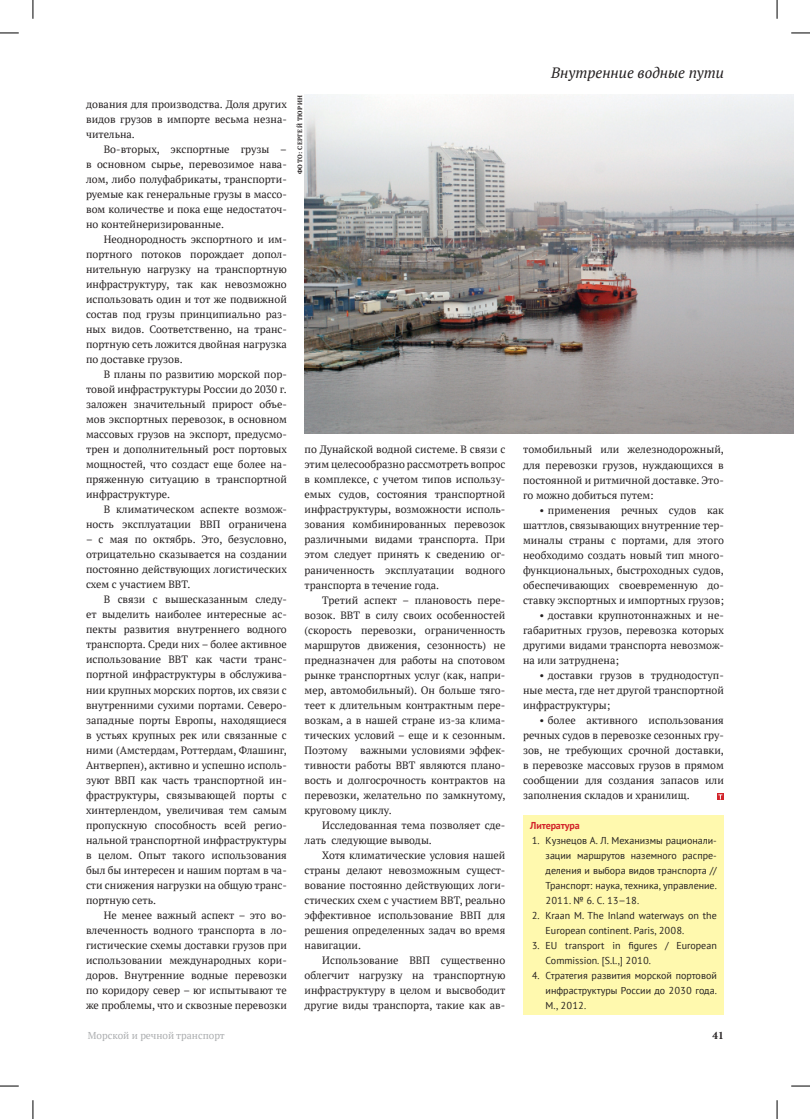
<style>
.page{position:relative;width:810px;height:1119px;background:#fff}
.page>*{position:absolute;margin:0;border:0;box-sizing:border-box;transform-origin:0 0}
.t1{font:italic 15px "PT Serif";color:#231f20}
.t2{font:10.62px/15px "PT Serif";color:#231f20;text-align:justify}
.t3{font:10px/15px "PT Sans";color:#231f20;text-align:justify}
.t4{font:10px "PT Serif";color:#acaeb0}
.t5{font:700 10px "PT Sans";letter-spacing:-.01em;color:#d2232a}
.t6{font:700 10px "PT Serif";color:#231f20}
.t7{font:700 6.25px "PT Serif";letter-spacing:.08em;color:#231f20}
.s1{font-family:"PT Serif";font-size:10.62px}
</style>
<div class="page">
<div style="left:523px;top:815px;width:201px;height:199px;background:#fff9ae"></div>
<svg style="left:717px;top:793px;width:7px;height:7px"></svg>
<svg style="left:718px;top:794px;width:4px;height:5px"></svg>
<img style="left:305px;top:95px;width:488px;height:338px">
<svg style="left:0;top:32px;width:19px;height:2px"></svg>
<svg style="left:791px;top:32px;width:19px;height:2px"></svg>
<svg style="left:0;top:1085px;width:19px;height:1px"></svg>
<svg style="left:791px;top:1085px;width:19px;height:1px"></svg>
<svg style="left:32px;top:0;width:2px;height:19px"></svg>
<svg style="left:32px;top:1100px;width:2px;height:18px"></svg>
<svg style="left:776px;top:0;width:2px;height:19px"></svg>
<svg style="left:776px;top:1100px;width:2px;height:18px"></svg>
<p class="t2" style="left:86px;top:97px;width:202px">дования для производства. Доля других видов грузов в импорте весьма незна&shy;чительна.</p>
<p class="t2" style="left:86px;top:142px;width:202px;text-indent:18px">Во-вторых, экспортные грузы – в основном сырье, перевозимое нава&shy;лом, либо полуфабрикаты, транспорти&shy;руемые как генеральные грузы в массо&shy;вом количестве и пока еще недостаточ&shy;но контейнеризированные.</p>
<p class="t2" style="left:86px;top:232px;width:202px;text-indent:18px">Неоднородность экспортного и им&shy;портного потоков порождает допол&shy;нительную нагрузку на транспортную инфраструктуру, так как невозможно использовать один и тот же подвижной состав под грузы принципиально раз&shy;ных видов. Соответственно, на транс&shy;портную сеть ложится двойная нагрузка по доставке грузов.</p>
<p class="t2" style="left:86px;top:367px;width:202px;text-indent:18px">В планы по развитию морской пор&shy;товой инфраструктуры России до 2030 г. заложен значительный прирост объе&shy;мов экспортных перевозок, в основном массовых грузов на экспорт, предусмо&shy;трен и дополнительный рост портовых мощностей, что создаст еще более на&shy;пряженную ситуацию в транспортной инфраструктуре.</p>
<p class="t2" style="left:86px;top:502px;width:202px;text-align:right">В климатическом аспекте возмож&shy;ность эксплуатации ВВП ограничена</p>
<p class="t2" style="left:86px;top:532px;width:202px">– с мая по октябрь. Это, безусловно, отрицательно сказывается на создании постоянно действующих логистических схем с участием ВВТ.</p>
<p class="t2" style="left:86px;top:592px;width:202px;text-indent:18px">В связи с вышесказанным следу&shy;ет выделить наиболее интересные ас&shy;пекты развития внутреннего водного транспорта. Среди них – более активное использование ВВТ как части транс&shy;портной инфраструктуры в обслужива&shy;нии крупных морских портов, их связи с внутренними сухими портами. Северо&shy;западные порты Европы, находящиеся в устьях крупных рек или связанные с ними (Амстердам, Роттердам, Флашинг, Антверпен), активно и успешно исполь&shy;зуют ВВП как часть транспортной ин&shy;фраструктуры, связывающей порты с хинтерлендом, увеличивая тем самым пропускную способность всей регио&shy;нальной транспортной инфраструктуры в целом. Опыт такого использования был бы интересен и нашим портам в ча&shy;сти снижения нагрузки на общую транс&shy;портную сеть.</p>
<p class="t2" style="left:86px;top:907px;width:202px;text-indent:18px">Не менее важный аспект – это во&shy;влеченность водного транспорта в ло&shy;гистические схемы доставки грузов при использовании международных кори&shy;доров. Внутренние водные перевозки по коридору север – юг испытывают те же проблемы, что и сквозные перевозки</p>
<p class="t7" style="left:296px;top:174px;width:81px;rotate:-90deg">фото: сергей тюрин</p>
<p class="t2" style="left:305px;top:442px;width:202px">по Дунайской водной системе. В связи с этим целесообразно рассмотреть вопрос в комплексе, с учетом типов использу&shy;емых судов, состояния транспортной инфраструктуры, возможности исполь&shy;зования комбинированных перевозок различными видами транспорта. При этом следует принять к сведению ог&shy;раниченность эксплуатации водного транспорта в течение года.</p>
<p class="t2" style="left:305px;top:592px;width:202px;text-indent:18px">Третий аспект – плановость пере&shy;возок. ВВТ в силу своих особенностей (скорость перевозки, ограниченность маршрутов движения, сезонность) не предназначен для работы на спотовом рынке транспортных услуг (как, напри&shy;мер, автомобильный). Он больше тяго&shy;теет к длительным контрактным пере&shy;возкам, а в нашей стране из-за клима&shy;тических условий – еще и к сезонным.<br>Поэтому важными условиями эффек&shy;тивности работы ВВТ являются плано&shy;вость и долгосрочность контрактов на перевозки, желательно по замкнутому, круговому циклу.</p>
<p class="t2" style="left:305px;top:817px;width:202px;text-indent:18px">Исследованная тема позволяет сде&shy;лать следующие выводы.</p>
<p class="t2" style="left:305px;top:847px;width:202px;text-indent:18px">Хотя климатические условия нашей страны делают невозможным сущест&shy;вование постоянно действующих логи&shy;стических схем с участием ВВТ, реально эффективное использование ВВП для решения определенных задач во время навигации.</p>
<p class="t2" style="left:305px;top:952px;width:202px;text-indent:18px">Использование ВВП существенно облегчит нагрузку на транспортную инфраструктуру в целом и высвободит другие виды транспорта, такие как ав-</p>
<h1 class="t1" style="left:551px;top:63px;width:174px">Внутренние водные пути</h1>
<p class="t2" style="left:523px;top:442px;width:202px">томобильный или железнодорожный, для перевозки грузов, нуждающихся в постоянной и ритмичной доставке. Это&shy;го можно добиться путем:</p>
<p class="t2" style="left:523px;top:502px;width:202px;text-indent:16px">• применения речных судов как шаттлов, связывающих внутренние тер&shy;миналы страны с портами, для этого необходимо создать новый тип много&shy;функциональных, быстроходных судов, обеспечивающих своевременную до&shy;ставку экспортных и импортных грузов;</p>
<p class="t2" style="left:523px;top:607px;width:202px;text-indent:16px">• доставки крупнотоннажных и не&shy;габаритных грузов, перевозка которых другими видами транспорта невозмож&shy;на или затруднена;</p>
<p class="t2" style="left:523px;top:667px;width:202px;text-indent:16px">• доставки грузов в труднодоступ&shy;ные места, где нет другой транспортной инфраструктуры;</p>
<p class="t2" style="left:523px;top:712px;width:202px;text-indent:16px">• более активного использования речных судов в перевозке сезонных гру&shy;зов, не требующих срочной доставки, в перевозке массовых грузов в прямом сообщении для создания запасов или заполнения складов и хранилищ.</p>
<p class="t5" style="left:530px;top:818px;width:51px">Литература</p>
<p class="t3" style="left:546px;top:832px;width:173px;text-indent:-14px">1. Кузнецов А. Л. Механизмы рационали&shy;зации маршрутов наземного распре&shy;деления и выбора видов транспорта // Транспорт: наука, техника, управление.<br>2011. № 6. С. 13<span class="s1">–</span>18.</p>
<p class="t3" style="left:546px;top:907px;width:173px;text-indent:-14px">2. Kraan M. The Inland waterways on the<br>European continent. Paris, 2008.</p>
<p class="t3" style="left:546px;top:937px;width:173px;text-indent:-14px">3. EU transport in figures / European<br>Commission. [S.l.,] 2010.</p>
<p class="t3" style="left:546px;top:967px;width:173px;text-indent:-14px">4. Стратегия развития морской портовой инфраструктуры России до 2030 года.<br>М., 2012.</p>
<p class="t4" style="left:88px;top:1028px;width:138px">Морской и речной транспорт</p>
<p class="t6" style="left:713px;top:1028px;width:13px">41</p>
</div>
